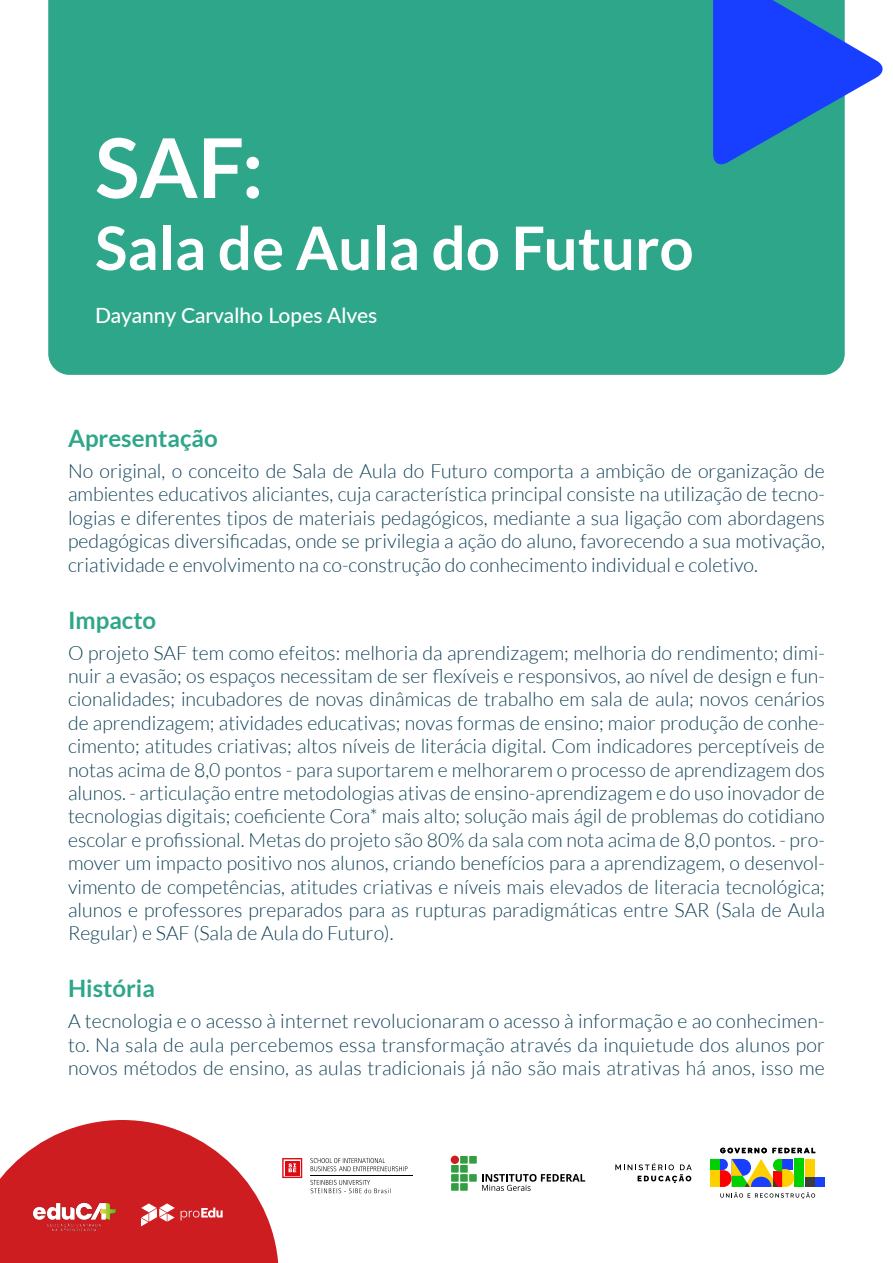
<style>
.page{position:relative;width:893px;height:1263px;background:#fff}
.page>*{position:absolute;margin:0;border:0;box-sizing:border-box;transform-origin:0 0}
.t1{font:700 82.5px "Lato";color:#fff}
.t2{font:700 60px "Lato";color:#fff}
.t3{font:700 24px "Lato";color:#2ea689}
.t4{font:500 21px "Lato";color:#fff}
.t5{font:300 19.5px/23.4px "Lato";color:#0f4155;text-align:justify}
</style>
<div class="page">
<div style="left:48px;top:0;width:797px;height:375px;background:#2ea689"></div>
<svg style="left:713px;top:0;width:170px;height:167px"></svg>
<div style="left:460px;top:1156px;width:8px;height:7px;background:#329e41"></div>
<div style="left:469px;top:1156px;width:8px;height:7px;background:#329e41"></div>
<div style="left:451px;top:1165px;width:8px;height:8px;background:#329e41"></div>
<div style="left:460px;top:1165px;width:8px;height:8px;background:#329e41"></div>
<div style="left:451px;top:1174px;width:8px;height:8px;background:#329e41"></div>
<div style="left:460px;top:1174px;width:8px;height:8px;background:#329e41"></div>
<div style="left:451px;top:1183px;width:8px;height:8px;background:#329e41"></div>
<div style="left:460px;top:1183px;width:8px;height:8px;background:#329e41"></div>
<div style="left:451px;top:1155px;width:8px;height:9px;background:#ce1d21;border-radius:50%"></div>
<div style="left:469px;top:1174px;width:8px;height:8px;background:#329e41"></div>
<svg style="left:482px;top:1174px;width:103px;height:17px"></svg>
<svg style="left:615px;top:1163px;width:77px;height:20px"></svg>
<div style="left:815px;top:1177px;width:10px;height:10px;background:#183eff"></div>
<svg style="left:710px;top:1159px;width:105px;height:40px"></svg>
<svg style="left:720px;top:1148px;width:95px;height:5px"></svg>
<svg style="left:310px;top:1158px;width:97px;height:13px"></svg>
<hr style="left:310px;top:1175px;width:103px;height:1px;background:#000">
<svg style="left:310px;top:1180px;width:79px;height:13px"></svg>
<svg style="left:0;top:1120px;width:302px;height:143px"></svg>
<img style="left:33px;top:1200px;width:83px;height:33px">
<h1 class="t1" style="left:95px;top:121px;width:170px">SAF:</h1>
<h2 class="t2" style="left:95px;top:214px;width:600px">Sala de Aula do Futuro</h2>
<p class="t4" style="left:95px;top:300px;width:284px">Dayanny Carvalho Lopes Alves</p>
<p class="t3" style="left:68px;top:425px;width:151px">Apresentação</p>
<p class="t5" style="left:68px;top:459px;width:758px">No original, o conceito de Sala de Aula do Futuro comporta a ambição de organização de ambientes educativos aliciantes, cuja característica principal consiste na utilização de tecno&shy;logias e diferentes tipos de materiais pedagógicos, mediante a sua ligação com abordagens pedagógicas diversificadas, onde se privilegia a ação do aluno, favorecendo a sua motivação, criatividade e envolvimento na co-construção do conhecimento individual e coletivo.</p>
<p class="t3" style="left:68px;top:606px;width:90px">Impacto</p>
<p class="t5" style="left:68px;top:641px;width:758px">O projeto SAF tem como efeitos: melhoria da aprendizagem; melhoria do rendimento; dimi&shy;nuir a evasão; os espaços necessitam de ser flexíveis e responsivos, ao nível de design e fun&shy;cionalidades; incubadores de novas dinâmicas de trabalho em sala de aula; novos cenários de aprendizagem; atividades educativas; novas formas de ensino; maior produção de conhe&shy;cimento; atitudes criativas; altos níveis de literácia digital. Com indicadores perceptíveis de notas acima de 8,0 pontos - para suportarem e melhorarem o processo de aprendizagem dos alunos. - articulação entre metodologias ativas de ensino-aprendizagem e do uso inovador de tecnologias digitais; coeficiente Cora* mais alto; solução mais ágil de problemas do cotidiano escolar e profissional. Metas do projeto são 80% da sala com nota acima de 8,0 pontos. - pro&shy;mover um impacto positivo nos alunos, criando benefícios para a aprendizagem, o desenvol&shy;vimento de competências, atitudes criativas e níveis mais elevados de literacia tecnológica; alunos e professores preparados para as rupturas paradigmáticas entre SAR (Sala de Aula Regular) e SAF (Sala de Aula do Futuro).</p>
<p class="t3" style="left:68px;top:975px;width:88px">História</p>
<p class="t5" style="left:68px;top:1010px;width:758px">A tecnologia e o acesso à internet revolucionaram o acesso à informação e ao conhecimen&shy;to. Na sala de aula percebemos essa transformação através da inquietude dos alunos por novos métodos de ensino, as aulas tradicionais já não são mais atrativas há anos, isso me</p>
</div>
